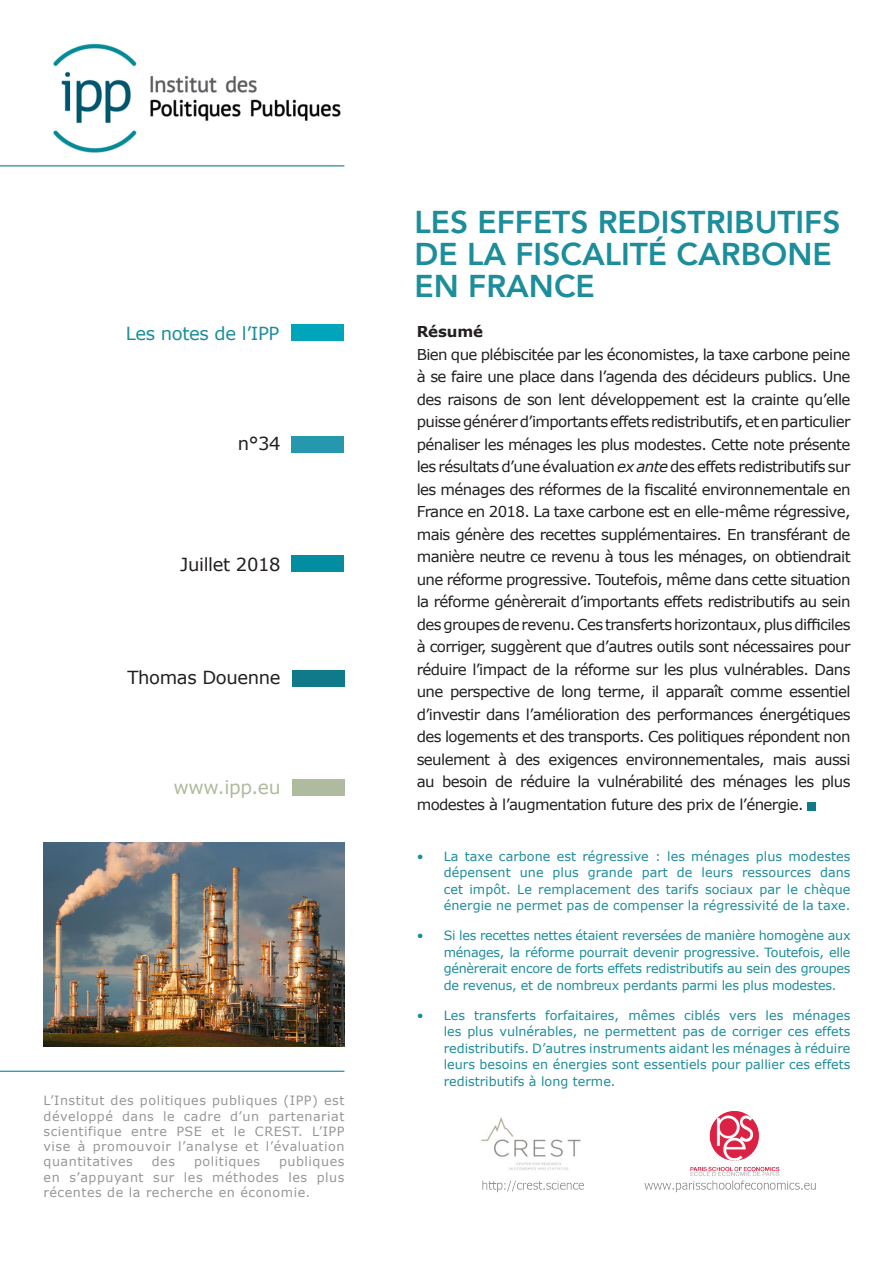
<style>
.page{position:relative;width:893px;height:1263px;background:#fff}
.page>*{position:absolute;margin:0;border:0;box-sizing:border-box;transform-origin:0 0}
.t1{font:800 31.5px/31.5px "Avenir";color:#1c8d9b}
.t2{font:18.75px "Verdana";letter-spacing:-.02em;color:#aebb9e}
.t3{font:18px "Verdana";letter-spacing:-.02em;color:#231f20}
.t4{font:18px "Verdana";letter-spacing:-.02em;color:#1c8d9b}
.t5{font:15px/22.5px "Verdana";letter-spacing:-.04em;color:#231f20;text-align:justify}
.t6{font:700 15px "Verdana";letter-spacing:-.01em;color:#231f20}
.t7{font:12.75px/16.5px "Verdana";color:#1c8d9b;text-align:justify}
.t8{font:12.75px/15.3px "Verdana";letter-spacing:.04em;color:#96979a;text-align:justify}
.s1{font-style:italic}
</style>
<div class="page">
<hr style="left:0;top:165px;width:344px;height:1px;background:#10798a">
<hr style="left:0;top:1071px;width:344px;height:1px;background:#008b98">
<img style="left:44px;top:842px;width:300px;height:204px">
<div style="left:291px;top:324px;width:53px;height:17px;background:#00a5bb"></div>
<div style="left:291px;top:436px;width:53px;height:16px;background:#2698ae"></div>
<div style="left:291px;top:555px;width:53px;height:17px;background:#028da1"></div>
<div style="left:292px;top:670px;width:52px;height:16px;background:#10798a"></div>
<div style="left:292px;top:780px;width:52px;height:16px;background:#aebb9e"></div>
<div style="left:807px;top:801px;width:9px;height:9px;background:#10798a"></div>
<img style="left:53px;top:43px;width:288px;height:110px">
<img style="left:481px;top:1111px;width:335px;height:82px">
<p class="t4" style="left:126px;top:322px;width:155px">Les notes de l’IPP</p>
<p class="t3" style="left:238px;top:432px;width:44px">n°34</p>
<p class="t3" style="left:180px;top:552px;width:102px">Juillet 2018</p>
<p class="t3" style="left:127px;top:666px;width:155px">Thomas Douenne</p>
<p class="t2" style="left:174px;top:775px;width:109px">www.ipp.eu</p>
<p class="t8" style="left:44px;top:1093px;width:302px">L’Institut des politiques publiques (IPP) est développé dans le cadre d’un partenariat scientifique entre PSE et le CREST. L’IPP vise à promouvoir l’analyse et l’évaluation quantitatives</p>
<p class="t8" style="left:44px;top:1154px;width:302px;text-indent:236px">publiques en s’appuyant sur les méthodes les plus récentes de la recherche en économie.</p>
<p class="t8" style="left:152px;top:1154px;width:25px">des</p>
<p class="t8" style="left:194px;top:1154px;width:68px">politiques</p>
<p class="t1" style="left:415px;top:207px;width:427px">LES EFFETS REDISTRIBUTIFS<br>DE LA FISCALITÉ CARBONE<br>EN FRANCE</p>
<p class="t6" style="left:417px;top:322px;width:68px">Résumé</p>
<p class="t5" style="left:417px;top:343px;width:435px">Bien que plébiscitée par les économistes, la taxe carbone peine à se faire une place dans l’agenda des décideurs publics. Une des raisons de son lent développement est la crainte qu’elle puisse générer d’importants effets redistributifs, et en particulier pénaliser les ménages les plus modestes. Cette note présente les résultats d’une évaluation <span class="s1">ex ante</span> des effets redistributifs sur les ménages des réformes de la fiscalité environnementale en France en 2018. La taxe carbone est en elle-même régressive, mais génère des recettes supplémentaires. En transférant de manière neutre ce revenu à tous les ménages, on obtiendrait une réforme progressive. Toutefois, même dans cette situation la réforme génèrerait d’importants effets redistributifs au sein des groupes de revenu. Ces transferts horizontaux, plus difficiles à corriger, suggèrent que d’autres outils sont nécessaires pour réduire l’impact de la réforme sur les plus vulnérables. Dans une perspective de long terme, il apparaît comme essentiel d’investir dans l’amélioration des performances énergétiques des logements et des transports. Ces politiques répondent non seulement à des exigences environnementales, mais aussi au besoin de réduire la vulnérabilité des ménages les plus modestes à l’augmentation future des prix de l’énergie.</p>
<p class="t7" style="left:444px;top:848px;width:408px;text-indent:-27px">• La taxe carbone est régressive : les ménages plus modestes dépensent une plus grande part de leurs ressources dans cet impôt. Le remplacement des tarifs sociaux par le chèque énergie ne permet pas de compenser la régressivité de la taxe.</p>
<p class="t7" style="left:444px;top:927px;width:408px;text-indent:-27px">• Si les recettes nettes étaient reversées de manière homogène aux ménages, la réforme pourrait devenir progressive. Toutefois, elle génèrerait encore de forts effets redistributifs au sein des groupes de revenus, et de nombreux perdants parmi les plus modestes.</p>
<p class="t7" style="left:444px;top:1007px;width:408px;text-indent:-27px">• Les transferts forfaitaires, mêmes ciblés vers les ménages les plus vulnérables, ne permettent pas de corriger ces effets redistributifs. D’autres instruments aidant les ménages à réduire leurs besoins en énergies sont essentiels pour pallier ces effets redistributifs à long terme.</p>
</div>
